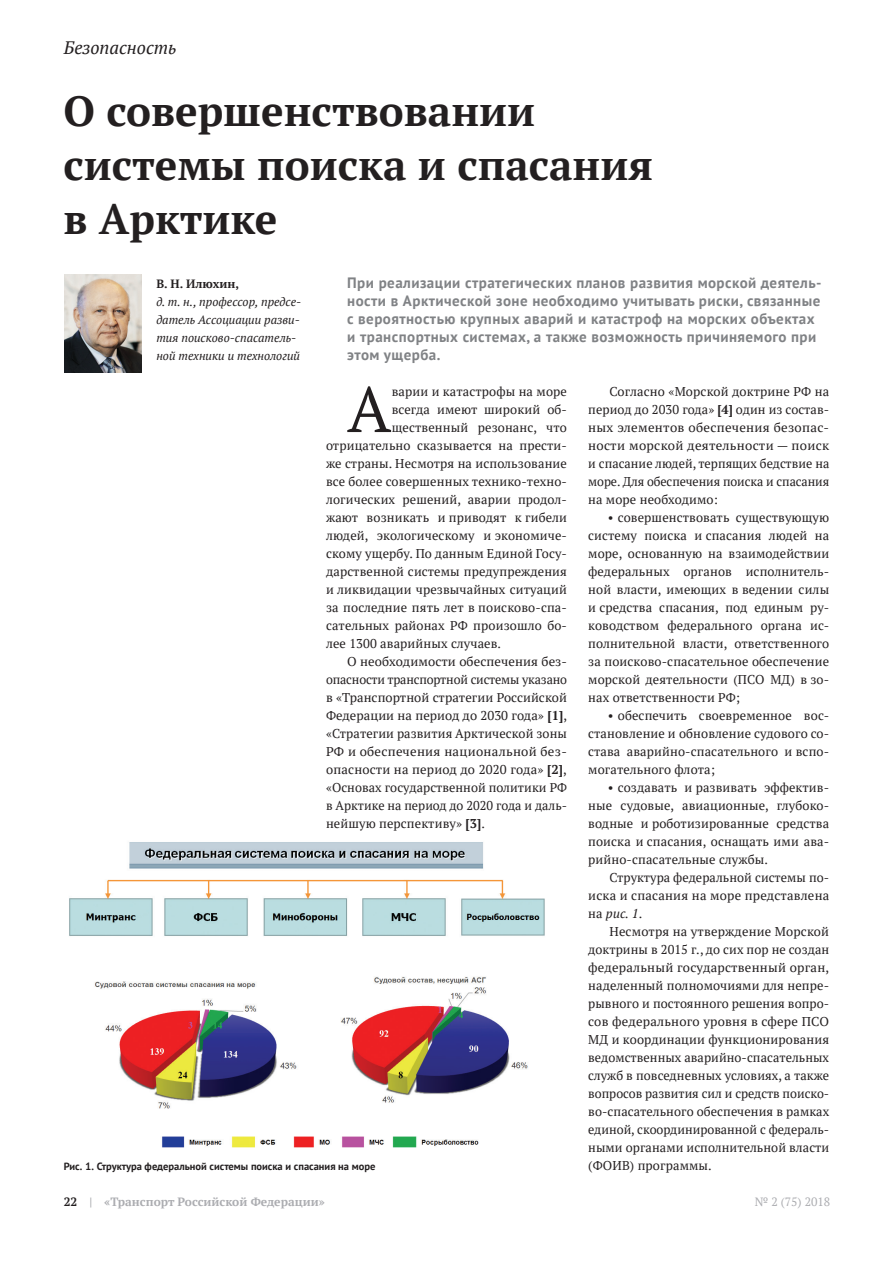
<style>
.page{position:relative;width:893px;height:1263px;background:#fff}
.page>*{position:absolute;margin:0;border:0;box-sizing:border-box;transform-origin:0 0}
.t1{font:64.2px "PT Serif";color:#231f20}
.t2{font:700 42px/54px "PT Serif";color:#231f20}
.t3{font:italic 18px "PT Serif";color:#231f20}
.t4{font:700 15px/18px "PT Sans";letter-spacing:.03em;color:#808285}
.t5{font:12.75px/18px "PT Serif";letter-spacing:.01em;color:#231f20;text-align:justify}
.t6{font:12.75px "PT Serif";letter-spacing:-.01em;color:#231f20}
.t7{font:italic 12px/18px "PT Serif";color:#231f20}
.t8{font:700 12px "PT Serif";color:#acadb1}
.t9{font:700 12px "PT Serif";color:#231f20}
.t10{font:12px "PT Serif";color:#acadb1}
.t11{font:700 10.5px "PT Sans";color:#231f20}
.s1{font-weight:700}
.s2{font-style:italic}
.s3{color:#231f20}
</style>
<div class="page">
<img style="left:65px;top:274px;width:77px;height:98px">
<img style="left:69px;top:842px;width:476px;height:306px">
<h3 class="t3" style="left:64px;top:36px;width:114px">Безопасность</h3>
<h2 class="t2" style="left:63px;top:83px;width:591px">О совершенствовании системы поиска и спасания в Арктике</h2>
<p class="t9" style="left:156px;top:276px;width:84px">В. Н. Илюхин,</p>
<p class="t7" style="left:156px;top:293px;width:146px">д. т. н., профессор, предсе&shy;датель Ассоциации разви&shy;тия поисково-спасатель&shy;ной техники и технологий</p>
<p class="t4" style="left:347px;top:273px;width:476px">При реализации стратегических планов развития морской деятель&shy;ности в Арктической зоне необходимо учитывать риски, связанные с вероятностью крупных аварий и катастроф на морских объектах и транспортных системах, а также возможность причиняемого при этом ущерба.</p>
<h1 class="t1" style="left:347px;top:368px;width:45px">А</h1>
<p class="t5" style="left:392px;top:382px;width:177px">варии и катастрофы на море</p>
<p class="t5" style="left:392px;top:400px;width:177px">всегда имеют широкий об-</p>
<p class="t5" style="left:392px;top:418px;width:177px">щественный резонанс, что</p>
<p class="t5" style="left:326px;top:436px;width:242px">отрицательно сказывается на прести-</p>
<p class="t5" style="left:326px;top:454px;width:242px">же страны. Несмотря на использование</p>
<p class="t5" style="left:326px;top:472px;width:242px">все более совершенных технико-техно-</p>
<p class="t5" style="left:326px;top:490px;width:242px">логических решений, аварии продол-</p>
<p class="t5" style="left:326px;top:508px;width:242px">жают возникать и приводят к гибели</p>
<p class="t5" style="left:326px;top:526px;width:242px">людей, экологическому и экономиче-</p>
<p class="t5" style="left:326px;top:544px;width:242px">скому ущербу. По данным Единой Госу-</p>
<p class="t5" style="left:326px;top:562px;width:242px">дарственной системы предупреждения</p>
<p class="t5" style="left:326px;top:580px;width:242px">и ликвидации чрезвычайных ситуаций</p>
<p class="t5" style="left:326px;top:598px;width:242px">за последние пять лет в поисково-спа-</p>
<p class="t5" style="left:326px;top:616px;width:242px">сательных районах РФ произошло бо-</p>
<p class="t5" style="left:326px;top:634px;width:177px">лее 1300 аварийных случаев.</p>
<p class="t5" style="left:347px;top:652px;width:221px">О необходимости обеспечения без-</p>
<p class="t6" style="left:326px;top:671px;width:243px">опасности транспортной системы указано</p>
<p class="t5" style="left:326px;top:688px;width:242px">в «Транспортной стратегии Российской</p>
<p class="t5" style="left:326px;top:706px;width:242px">Федерации на период до 2030 года» <span class="s1">[1]</span>,</p>
<p class="t5" style="left:326px;top:724px;width:242px">«Стратегии развития Арктической зоны</p>
<p class="t5" style="left:326px;top:742px;width:242px">РФ и обеспечения национальной без-</p>
<p class="t5" style="left:326px;top:760px;width:242px">опасности на период до 2020 года» <span class="s1">[2]</span>,</p>
<p class="t5" style="left:326px;top:778px;width:242px">«Основах государственной политики РФ</p>
<p class="t5" style="left:326px;top:796px;width:242px">в Арктике на период до 2020 года и даль-</p>
<p class="t5" style="left:326px;top:814px;width:160px">нейшую перспективу» <span class="s1">[3]</span>.</p>
<p class="t5" style="left:588px;top:382px;width:243px;text-indent:21px">Согласно «Морской доктрине РФ на период до 2030 года» <span class="s1">[4]</span> один из состав&shy;ных элементов обеспечения безопас&shy;ности морской деятельности — поиск и спасание людей, терпящих бедствие на море. Для обеспечения поиска и спасания на море необходимо:</p>
<p class="t5" style="left:588px;top:508px;width:242px;text-indent:20px">• совершенствовать существующую систему поиска и спасания людей на море, основанную на взаимодействии федеральных органов исполнитель&shy;ной власти, имеющих в ведении силы и средства спасания, под единым ру&shy;ководством федерального органа ис&shy;полнительной власти, ответственного за поисково-спасательное обеспечение морской деятельности (ПСО МД) в зо&shy;нах ответственности РФ;</p>
<p class="t5" style="left:588px;top:706px;width:242px;text-indent:20px">• обеспечить своевременное вос&shy;становление и обновление судового со&shy;става аварийно-спасательного и вспо&shy;могательного флота;</p>
<p class="t5" style="left:588px;top:778px;width:242px;text-indent:20px">• создавать и развивать эффектив&shy;ные судовые, авиационные, глубоко&shy;водные и роботизированные средства поиска и спасания, оснащать ими ава&shy;рийно-спасательные службы.</p>
<p class="t5" style="left:588px;top:868px;width:243px;text-indent:21px">Структура федеральной системы по&shy;иска и спасания на море представлена на <span class="s2">рис. 1</span>.</p>
<p class="t5" style="left:588px;top:922px;width:243px;text-indent:21px">Несмотря на утверждение Морской доктрины в 2015 г., до сих пор не создан федеральный государственный орган, наделенный полномочиями для непре&shy;рывного и постоянного решения вопро&shy;сов федерального уровня в сфере ПСО МД и координации функционирования ведомственных аварийно-спасательных служб в повседневных условиях, а также вопросов развития сил и средств поиско&shy;во-спасательного обеспечения в рамках единой, скоординированной с федераль&shy;ными органами исполнительной власти</p>
<p class="t11" style="left:64px;top:1159px;width:313px">Рис. 1. Структура федеральной системы поиска и спасания на море</p>
<p class="t5" style="left:588px;top:1156px;width:125px">(ФОИВ) программы.</p>
<p class="t8" style="left:64px;top:1194px;width:263px"><span class="s3">22</span> | «Транспорт Российской Федерации»</p>
<p class="t10" style="left:755px;top:1194px;width:77px">№ 2 (75) 2018</p>
</div>
